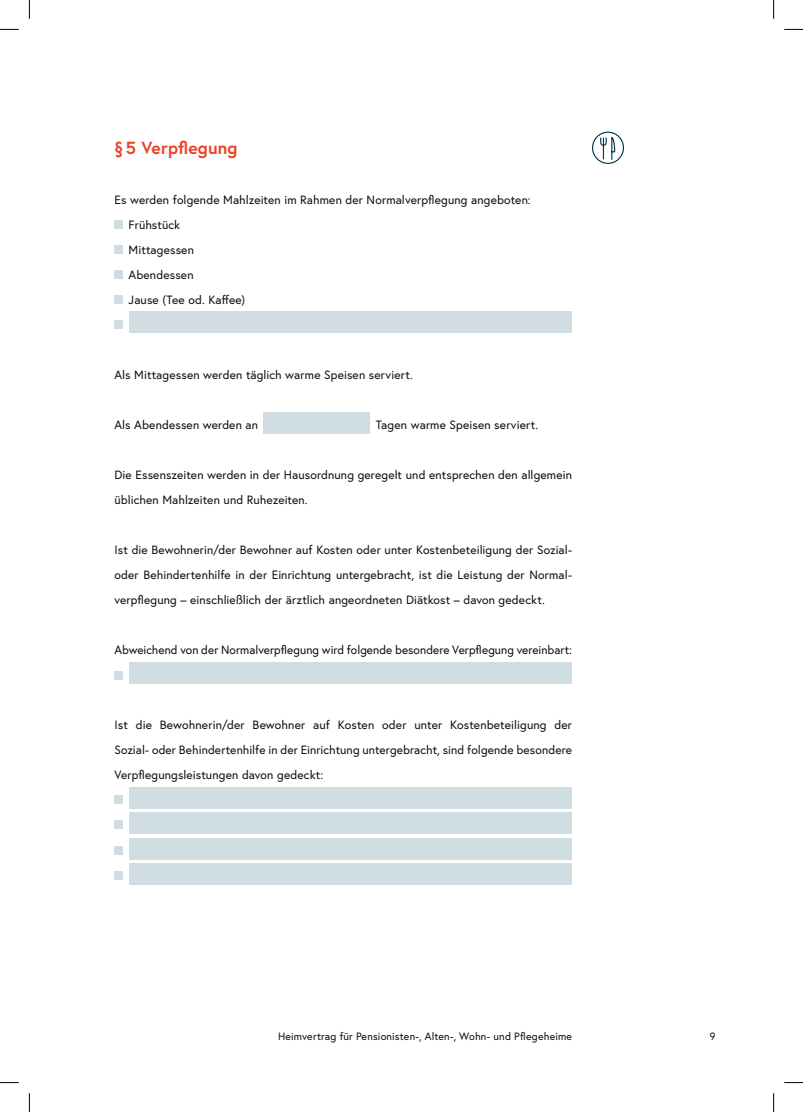
<style>
.page{position:relative;width:803px;height:1112px;background:#fff}
.page>*{position:absolute;margin:0;border:0;box-sizing:border-box;transform-origin:0 0}
.t1{font:700 17.5px "Europa Austria";letter-spacing:.005em;color:#ee4023}
.t2{font:12px/25px "Europa Austria";letter-spacing:.01em;color:#0b0e10}
.t3{font:10.62px "Europa Austria";letter-spacing:.015em;color:#0b0e10}
</style>
<div class="page">
<div style="left:114px;top:220px;width:9px;height:9px;background:#cfdce2"></div>
<div style="left:114px;top:245px;width:9px;height:9px;background:#cfdce2"></div>
<div style="left:114px;top:270px;width:9px;height:9px;background:#cfdce2"></div>
<div style="left:114px;top:295px;width:9px;height:9px;background:#cfdce2"></div>
<div style="left:129px;top:311px;width:443px;height:22px;background:#cfdce2"></div>
<div style="left:114px;top:320px;width:9px;height:9px;background:#cfdce2"></div>
<div style="left:264px;top:412px;width:106px;height:22px;background:#cfdce2"></div>
<div style="left:114px;top:671px;width:9px;height:8px;background:#cfdce2"></div>
<div style="left:129px;top:662px;width:443px;height:21px;background:#cfdce2"></div>
<div style="left:114px;top:795px;width:9px;height:9px;background:#cfdce2"></div>
<div style="left:129px;top:787px;width:443px;height:21px;background:#cfdce2"></div>
<div style="left:114px;top:820px;width:9px;height:9px;background:#cfdce2"></div>
<div style="left:129px;top:811px;width:443px;height:22px;background:#cfdce2"></div>
<div style="left:129px;top:838px;width:443px;height:21px;background:#cfdce2"></div>
<div style="left:114px;top:845px;width:9px;height:9px;background:#cfdce2"></div>
<div style="left:114px;top:870px;width:9px;height:9px;background:#cfdce2"></div>
<div style="left:129px;top:862px;width:443px;height:22px;background:#cfdce2"></div>
<svg style="left:599px;top:137px;width:17px;height:23px"></svg>
<div style="left:592px;top:131px;width:32px;height:33px;border:1px solid #01324d;border-radius:50%"></div>
<svg style="left:0;top:29px;width:19px;height:1px"></svg>
<svg style="left:784px;top:29px;width:19px;height:1px"></svg>
<svg style="left:0;top:1082px;width:19px;height:1px"></svg>
<svg style="left:784px;top:1082px;width:19px;height:1px"></svg>
<svg style="left:29px;top:0;width:1px;height:19px"></svg>
<svg style="left:29px;top:1093px;width:1px;height:18px"></svg>
<svg style="left:773px;top:0;width:1px;height:19px"></svg>
<svg style="left:773px;top:1093px;width:1px;height:18px"></svg>
<h1 class="t1" style="left:114px;top:136px;width:125px">§5 Verpflegung</h1>
<p class="t2" style="left:129px;top:187px;width:404px;text-indent:-14px">Es werden folgende Mahlzeiten im Rahmen der Normalverpflegung angeboten:<br>Frühstück<br>Mittagessen<br>Abendessen<br>Jause (Tee od. Kaffee)</p>
<p class="t2" style="left:114px;top:362px;width:300px">Als Mittagessen werden täglich warme Speisen serviert.</p>
<p class="t2" style="left:114px;top:412px;width:145px">Als Abendessen werden an</p>
<p class="t2" style="left:376px;top:412px;width:164px">Tagen warme Speisen serviert.</p>
<p class="t2" style="left:114px;top:462px;width:459px">Die Essenszeiten werden in der Hausordnung geregelt und entsprechen den allgemein üblichen Mahlzeiten und Ruhezeiten.</p>
<p class="t2" style="left:114px;top:537px;width:459px;text-align:justify">Ist die Bewohnerin/der Bewohner auf Kosten oder unter Kostenbeteiligung der Sozial&shy;oder Behindertenhilfe in der Einrichtung untergebracht, ist die Leistung der Normal&shy;verpflegung – einschließlich der ärztlich angeordneten Diätkost – davon gedeckt.</p>
<p class="t2" style="left:114px;top:637px;width:459px">Abweichend von der Normalverpflegung wird folgende besondere Verpflegung vereinbart:</p>
<p class="t2" style="left:114px;top:712px;width:459px;text-align:justify">Ist die Bewohnerin/der Bewohner auf Kosten oder unter Kostenbeteiligung der Sozial- oder Behindertenhilfe in der Einrichtung untergebracht, sind folgende besondere Verpflegungsleistungen davon gedeckt:</p>
<p class="t3" style="left:278px;top:1029px;width:295px">Heimvertrag für Pensionisten-, Alten-, Wohn- und Pflegeheime</p>
<p class="t3" style="left:710px;top:1029px;width:7px">9</p>
</div>
